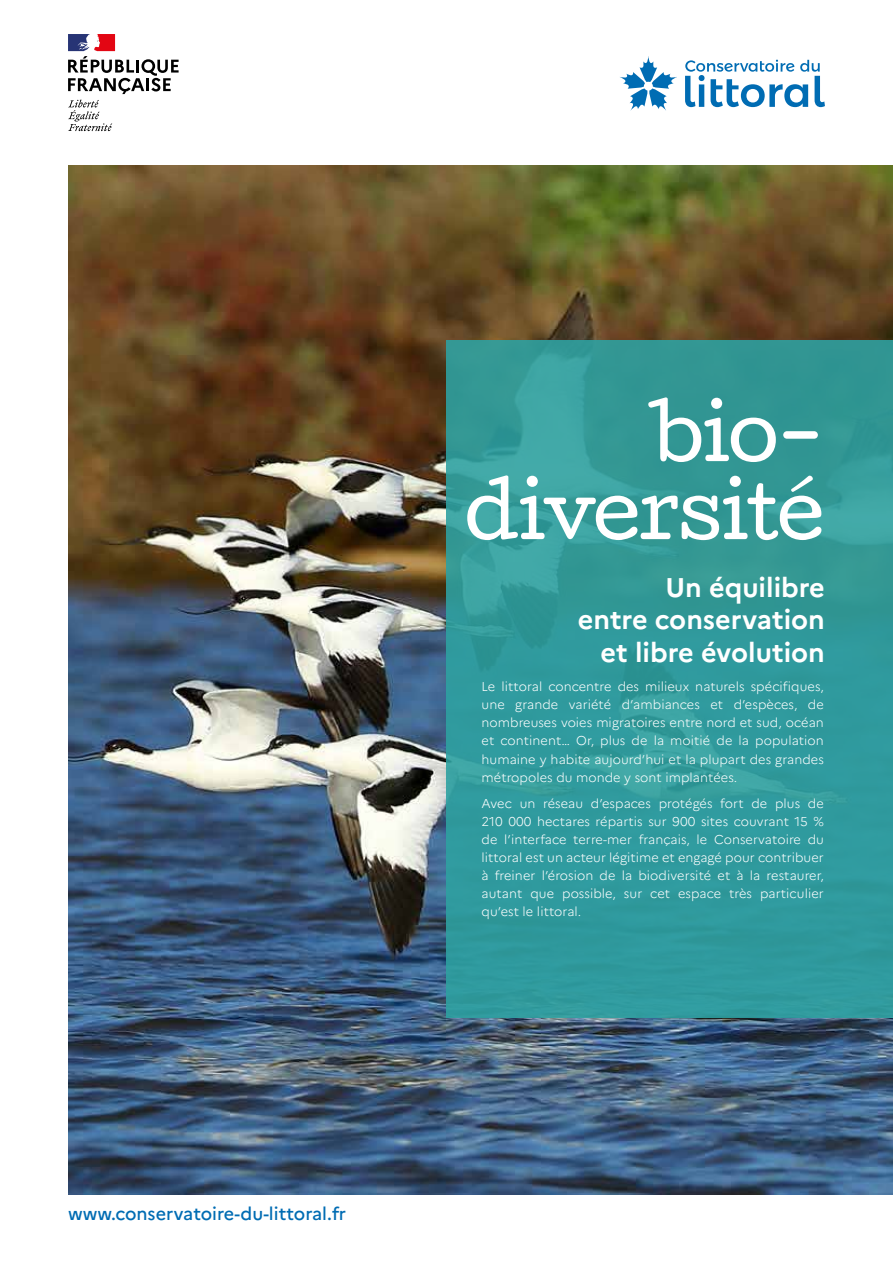
<style>
.page{position:relative;width:893px;height:1263px;background:#fff}
.page>*{position:absolute;margin:0;border:0;box-sizing:border-box;transform-origin:0 0}
.t1{font:75px/78px "Cutive";letter-spacing:-.03em;color:#fff;text-align:right}
.t2{font:700 27px/32.4px "Marianne";color:#fff;text-align:right}
.t3{font:500 18px "Marianne";color:#006cb3}
.t4{font:300 12.75px/18px "Marianne";letter-spacing:.005em;color:#fff;text-align:justify}
</style>
<div class="page">
<img style="left:68px;top:165px;width:825px;height:1030px">
<svg style="left:446px;top:340px;width:447px;height:678px;background:#319a9a"></svg>
<svg style="left:68px;top:100px;width:44px;height:31px"></svg>
<svg style="left:68px;top:34px;width:111px;height:60px"></svg>
<svg style="left:685px;top:60px;width:140px;height:47px"></svg>
<svg style="left:620px;top:56px;width:57px;height:54px"></svg>
<h3 class="t3" style="left:68px;top:1203px;width:280px">www.conservatoire-du-littoral.fr</h3>
<h1 class="t1" style="left:465px;top:393px;width:362px">bio&shy;diversité</h1>
<h2 class="t2" style="left:578px;top:571px;width:249px">Un équilibre<br>entre conservation et libre évolution</h2>
<p class="t4" style="left:482px;top:678px;width:344px">Le littoral concentre des milieux naturels spécifiques, une grande variété d’ambiances et d’espèces, de nombreuses voies migratoires entre nord et sud, océan et continent… Or, plus de la moitié de la population humaine y habite aujourd’hui et la plupart des grandes métropoles du monde y sont implantées.</p>
<p class="t4" style="left:482px;top:794px;width:344px">Avec un réseau d’espaces protégés fort de plus de 210 000 hectares répartis sur 900 sites couvrant 15 % de l’interface terre-mer français, le Conservatoire du littoral est un acteur légitime et engagé pour contribuer à freiner l’érosion de la biodiversité et à la restaurer, autant que possible, sur cet espace très particulier qu’est le littoral.</p>
</div>
